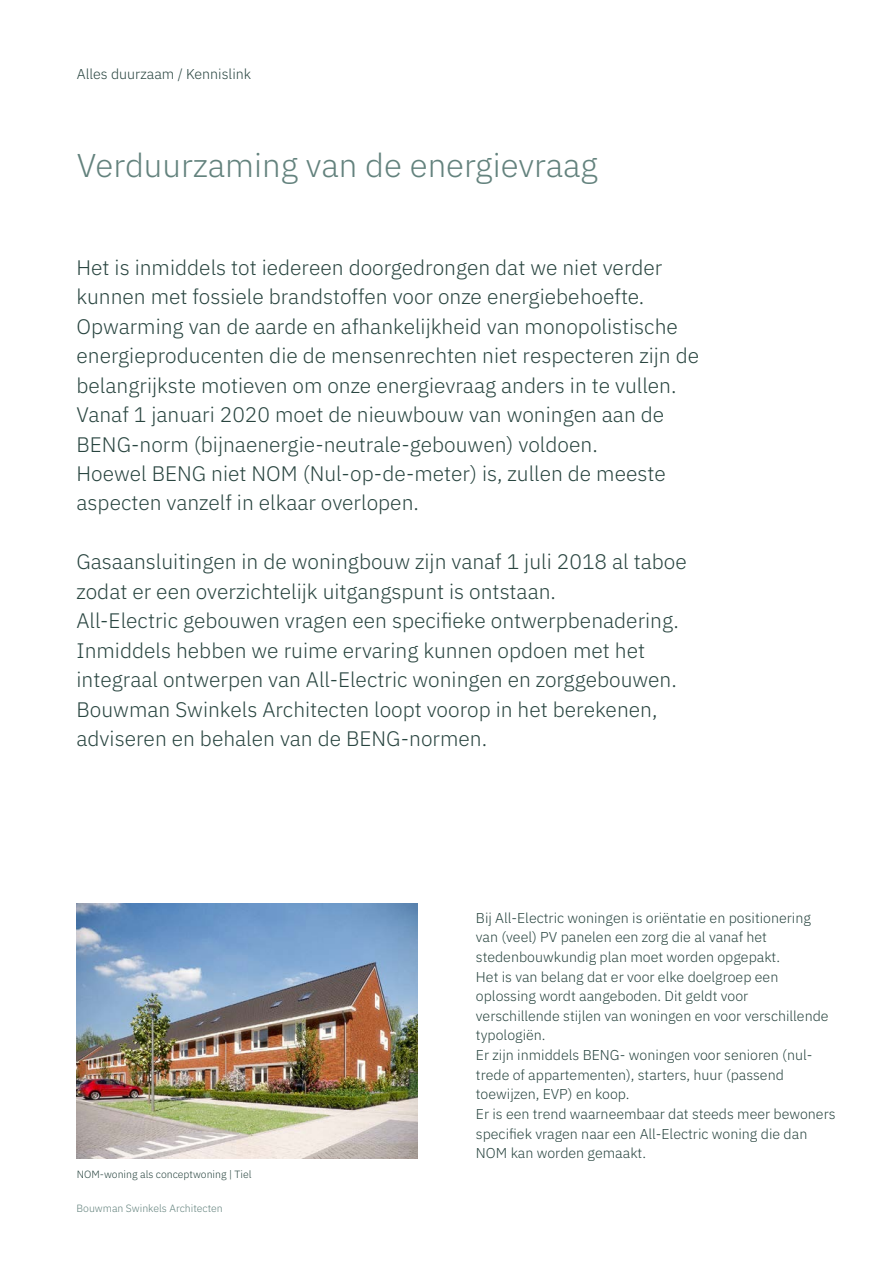
<style>
.page{position:relative;width:893px;height:1263px;background:#fff}
.page>*{position:absolute;margin:0;border:0;box-sizing:border-box;transform-origin:0 0}
.Titel_Kop_M_22{font:300 33px "IBM Plex Sans";color:#63827d}
.Intro_en_inleiding_M_14{font:300 21px/29.4px "IBM Plex Sans";color:#294540}
.Paragraaftekst_S_9_5{font:300 14.25px/19.6px "IBM Plex Sans";color:#294540}
.Onderschrift_XS_7{font:300 10.5px "IBM Plex Sans";color:#294540}
.t1{font:300 10.5px "IBM Plex Sans";color:#63827d}
</style>
<div class="page">
<img style="left:77px;top:903px;width:340px;height:255px">
<p class="Paragraaftekst_S_9_5" style="left:77px;top:62px;width:176px">Alles duurzaam / Kennislink</p>
<p class="Titel_Kop_M_22" style="left:77px;top:140px;width:523px">Verduurzaming van de energievraag</p>
<p class="Intro_en_inleiding_M_14" style="left:77px;top:251px;width:587px">Het is inmiddels tot iedereen doorgedrongen dat we niet verder kunnen met fossiele brandstoffen voor onze energiebehoefte.</p>
<p class="Intro_en_inleiding_M_14" style="left:77px;top:310px;width:624px">Opwarming van de aarde en afhankelijkheid van monopolistische energieproducenten die de mensenrechten niet respecteren zijn de belangrijkste motieven om onze energievraag anders in te vullen.</p>
<p class="Intro_en_inleiding_M_14" style="left:77px;top:398px;width:589px">Vanaf 1 januari 2020 moet de nieuwbouw van woningen aan de<br>BENG-norm (bijnaenergie-neutrale-gebouwen) voldoen.</p>
<p class="Intro_en_inleiding_M_14" style="left:77px;top:457px;width:591px">Hoewel BENG niet NOM (Nul-op-de-meter) is, zullen de meeste aspecten vanzelf in elkaar overlopen.</p>
<p class="Intro_en_inleiding_M_14" style="left:77px;top:545px;width:612px">Gasaansluitingen in de woningbouw zijn vanaf 1 juli 2018 al taboe zodat er een overzichtelijk uitgangspunt is ontstaan.</p>
<p class="Intro_en_inleiding_M_14" style="left:77px;top:604px;width:604px">All-Electric gebouwen vragen een specifieke ontwerpbenadering.<br>Inmiddels hebben we ruime ervaring kunnen opdoen met het integraal ontwerpen van All-Electric woningen en zorggebouwen.</p>
<p class="Intro_en_inleiding_M_14" style="left:77px;top:693px;width:582px">Bouwman Swinkels Architecten loopt voorop in het berekenen, adviseren en behalen van de BENG-normen.</p>
<p class="Onderschrift_XS_7" style="left:77px;top:1166px;width:176px">NOM-woning als conceptwoning | Tiel</p>
<p class="t1" style="left:77px;top:1200px;width:148px">Bouwman Swinkels Architecten</p>
<p class="Paragraaftekst_S_9_5" style="left:476px;top:906px;width:337px">Bij All-Electric woningen is oriëntatie en positionering van (veel) PV panelen een zorg die al vanaf het stedenbouwkundig plan moet worden opgepakt.</p>
<p class="Paragraaftekst_S_9_5" style="left:476px;top:965px;width:304px">Het is van belang dat er voor elke doelgroep een oplossing wordt aangeboden. Dit geldt voor</p>
<p class="Paragraaftekst_S_9_5" style="left:476px;top:1005px;width:354px">verschillende stijlen van woningen en voor verschillende typologiën.</p>
<p class="Paragraaftekst_S_9_5" style="left:476px;top:1044px;width:338px">Er zijn inmiddels BENG- woningen voor senioren (nul&shy;trede of appartementen), starters, huur (passend toewijzen, EVP) en koop.</p>
<p class="Paragraaftekst_S_9_5" style="left:476px;top:1103px;width:361px">Er is een trend waarneembaar dat steeds meer bewoners specifiek vragen naar een All-Electric woning die dan<br>NOM kan worden gemaakt.</p>
</div>
